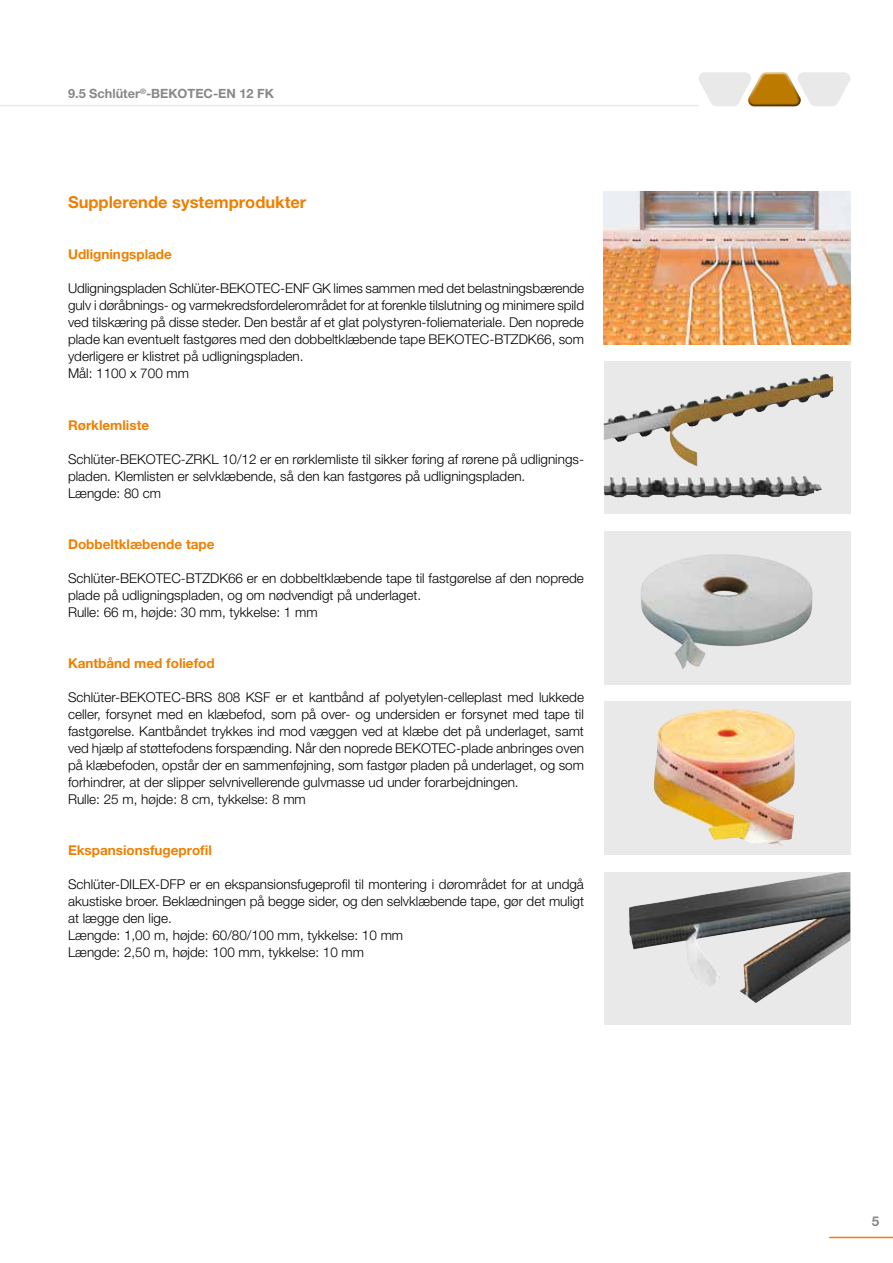
<style>
.page{position:relative;width:893px;height:1263px;background:#fff}
.page>*{position:absolute;margin:0;border:0;box-sizing:border-box;transform-origin:0 0}
.t1{font:700 16.5px "Helvetica Neue LT Pro";color:#ee7f00}
.t2{font:300 13.5px/17px "Helvetica Neue LT Pro";color:#000}
.t3{font:700 13.5px "Helvetica Neue LT Pro";color:#ee7f00}
.t4{font:700 13.5px "Helvetica Neue LT Pro";color:#87888a}
.t5{font:700 12.75px "Helvetica Neue LT Pro";color:#87888a}
</style>
<div class="page">
<hr style="left:0;top:105px;width:699px;height:1px;background:#e9e9ea">
<svg style="left:699px;top:72px;width:151px;height:34px"></svg>
<hr style="left:829px;top:1237px;width:64px;height:1px;background:#ee7f00">
<div style="left:604px;top:872px;width:246px;height:153px;background:#e9e9ea"></div>
<img style="left:629px;top:872px;width:221px;height:131px">
<div style="left:604px;top:531px;width:246px;height:154px;background:#e9e9ea"></div>
<img style="left:641px;top:554px;width:172px;height:116px">
<div style="left:604px;top:702px;width:246px;height:153px;background:#e9e9ea"></div>
<img style="left:654px;top:708px;width:141px;height:138px">
<img style="left:604px;top:191px;width:246px;height:153px">
<svg style="left:604px;top:361px;width:246px;height:153px;background:#cacacb"></svg>
<img style="left:604px;top:374px;width:229px;height:109px">
<p class="t5" style="left:68px;top:86px;width:207px">9.5 Schlüter<sup>®</sup>-BEKOTEC-EN 12 FK</p>
<p class="t1" style="left:68px;top:192px;width:240px">Supplerende systemprodukter</p>
<p class="t3" style="left:68px;top:246px;width:105px">Udligningsplade</p>
<p class="t2" style="left:68px;top:280px;width:518px">Udligningspladen Schlüter-BEKOTEC-ENF GK limes sammen med det belastningsbærende gulv i døråbnings- og varmekredsfordelerområdet for at forenkle tilslutning og minimere spild ved tilskæring på disse steder. Den består af et glat polystyren-foliemateriale. Den noprede plade kan eventuelt fastgøres med den dobbeltklæbende tape BEKOTEC-BTZDK66, som yderligere er klistret på udligningspladen.<br>Mål: 1100 x 700 mm</p>
<p class="t3" style="left:68px;top:416px;width:83px">Rørklemliste</p>
<p class="t2" style="left:68px;top:450px;width:517px">Schlüter-BEKOTEC-ZRKL 10/12 er en rørklemliste til sikker føring af rørene på udlignings&shy;pladen. Klemlisten er selvklæbende, så den kan fastgøres på udligningspladen.<br>Længde: 80 cm</p>
<p class="t3" style="left:68px;top:535px;width:148px">Dobbeltklæbende tape</p>
<p class="t2" style="left:68px;top:569px;width:517px">Schlüter-BEKOTEC-BTZDK66 er en dobbeltklæbende tape til fastgørelse af den noprede plade på udligningspladen, og om nødvendigt på underlaget.<br>Rulle: 66 m, højde: 30 mm, tykkelse: 1 mm</p>
<p class="t3" style="left:68px;top:654px;width:148px">Kantbånd med foliefod</p>
<p class="t2" style="left:68px;top:688px;width:517px">Schlüter-BEKOTEC-BRS 808 KSF er et kantbånd af polyetylen-celleplast med lukkede celler, forsynet med en klæbefod, som på over- og undersiden er forsynet med tape til fastgørelse. Kantbåndet trykkes ind mod væggen ved at klæbe det på underlaget, samt ved hjælp af støttefodens forspænding. Når den noprede BEKOTEC-plade anbringes oven på klæbefoden, opstår der en sammenføjning, som fastgør pladen på underlaget, og som forhindrer, at der slipper selvnivellerende gulvmasse ud under forarbejdningen.<br>Rulle: 25 m, højde: 8 cm, tykkelse: 8 mm</p>
<p class="t3" style="left:68px;top:842px;width:145px">Ekspansionsfugeprofil</p>
<p class="t2" style="left:68px;top:875px;width:517px">Schlüter-DILEX-DFP er en ekspansionsfugeprofil til montering i dørområdet for at undgå akustiske broer. Beklædningen på begge sider, og den selvklæbende tape, gør det muligt at lægge den lige.<br>Længde: 1,00 m, højde: 60/80/100 mm, tykkelse: 10 mm<br>Længde: 2,50 m, højde: 100 mm, tykkelse: 10 mm</p>
<p class="t4" style="left:872px;top:1213px;width:9px">5</p>
</div>
